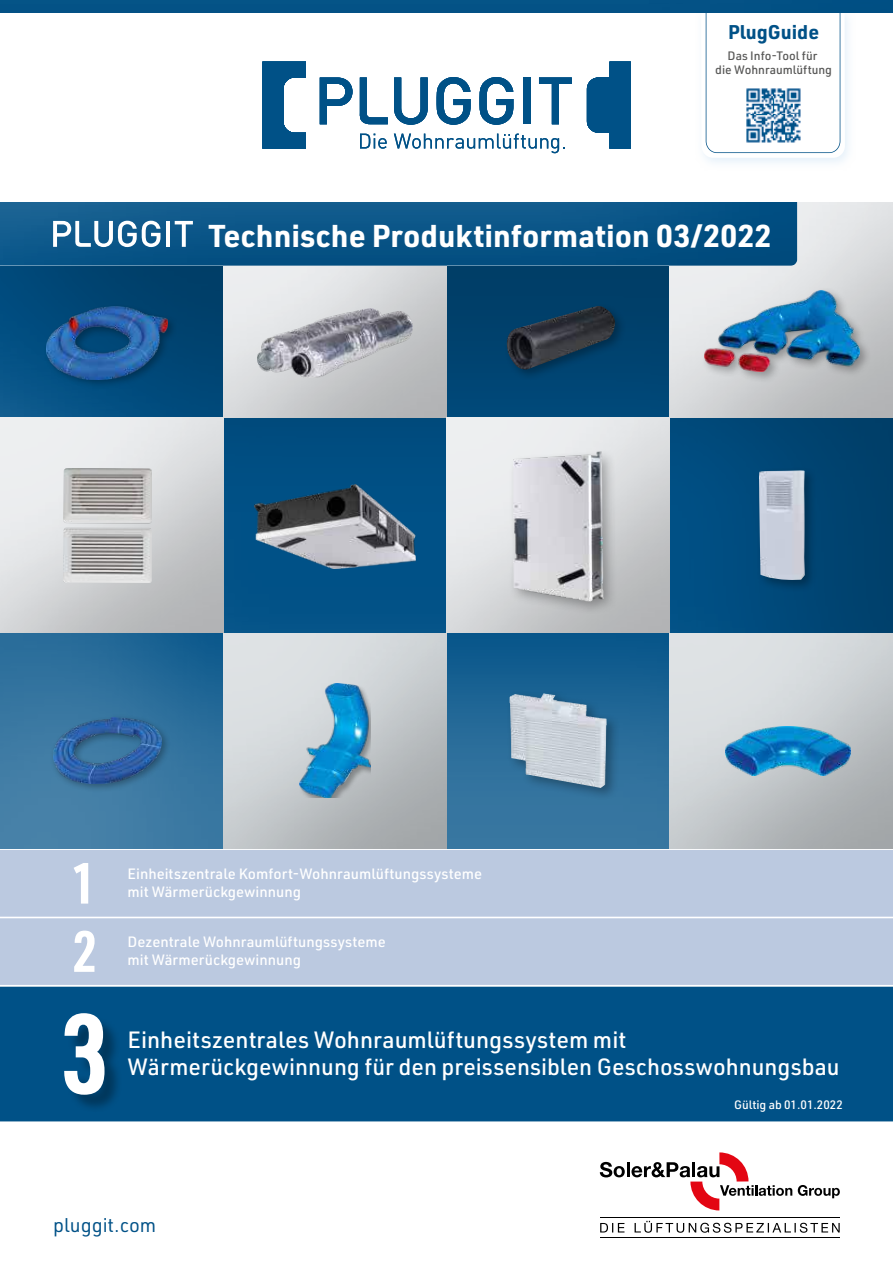
<style>
.page{position:relative;width:893px;height:1263px;background:#fff}
.page>*{position:absolute;margin:0;border:0;box-sizing:border-box;transform-origin:0 0}
.t1{font:700 110.85px "URWDIN Cond";color:#fff}
.t2{font:700 56.85px "URWDIN Cond";color:#fff}
.t3{font:700 30.9px "URWDIN";color:#fff}
.t4{font:500 23.1px/27px "URWDIN";color:#fff}
.t5{font:19.5px "URWDIN";color:#005187}
.t6{font:700 19.5px "URWDIN";color:#005187}
.t7{font:500 14.7px/18px "URWDIN";color:#fff}
.t8{font:500 12px/14.4px "URWDIN";color:#575756;text-align:center}
.t9{font:500 12px "URWDIN";color:#fff}
</style>
<div class="page">
<div style="left:694px;top:6px;width:162px;height:165px;background:linear-gradient(to right,#f6fafd,#f5f9fd)"></div>
<svg style="left:701px;top:15px;width:144px;height:143px"></svg>
<img style="left:744px;top:85px;width:59px;height:60px">
<div style="left:0;top:0;width:893px;height:15px;background:#000;opacity:.24"></div>
<svg style="left:798px;top:1185px;width:42px;height:13px"></svg>
<svg style="left:600px;top:1162px;width:25px;height:15px"></svg>
<hr style="left:627px;top:1162px;width:3px;height:15px;background:#000">
<svg style="left:631px;top:1152px;width:161px;height:58px"></svg>
<svg style="left:600px;top:1221px;width:240px;height:12px"></svg>
<hr style="left:600px;top:1217px;width:239px;height:1px;background:#000">
<hr style="left:600px;top:1237px;width:239px;height:1px;background:#000">
<svg style="left:360px;top:134px;width:27px;height:15px"></svg>
<svg style="left:394px;top:134px;width:171px;height:19px"></svg>
<svg style="left:320px;top:78px;width:32px;height:46px"></svg>
<svg style="left:394px;top:78px;width:34px;height:47px"></svg>
<svg style="left:437px;top:77px;width:33px;height:48px"></svg>
<svg style="left:479px;top:77px;width:34px;height:48px"></svg>
<div style="left:523px;top:78px;width:7px;height:46px;background:#005187"></div>
<svg style="left:539px;top:78px;width:33px;height:46px"></svg>
<svg style="left:360px;top:78px;width:28px;height:46px"></svg>
<svg style="left:262px;top:62px;width:44px;height:87px"></svg>
<svg style="left:587px;top:62px;width:44px;height:87px"></svg>
<div style="left:0;top:986px;width:893px;height:136px;background:#005187"></div>
<div style="left:0;top:918px;width:893px;height:67px;background:#bbc9e0"></div>
<div style="left:0;top:850px;width:893px;height:67px;background:#bbc9e0"></div>
<div style="left:0;top:264px;width:893px;height:585px;background:#000;opacity:.24"></div>
<div style="left:220px;top:201px;width:227px;height:219px;background:#000;opacity:.24"></div>
<div style="left:668px;top:201px;width:225px;height:219px;background:#000;opacity:.24"></div>
<div style="left:0;top:416px;width:224px;height:219px;background:#000;opacity:.24"></div>
<div style="left:444px;top:416px;width:226px;height:219px;background:#000;opacity:.24"></div>
<div style="left:220px;top:632px;width:227px;height:219px;background:#000;opacity:.24"></div>
<div style="left:667px;top:632px;width:226px;height:219px;background:#000;opacity:.24"></div>
<div style="left:0;top:201px;width:798px;height:68px;background:#000;opacity:.24"></div>
<div style="left:503px;top:303px;width:124px;height:78px;background:#000;opacity:.3"></div>
<img style="left:507px;top:306px;width:109px;height:64px">
<div style="left:44px;top:304px;width:135px;height:86px;background:#000;opacity:.3"></div>
<img style="left:47px;top:307px;width:121px;height:72px">
<div style="left:755px;top:467px;width:62px;height:125px;background:#000;opacity:.3"></div>
<img style="left:759px;top:470px;width:46px;height:110px">
<div style="left:505px;top:689px;width:115px;height:112px;background:#000;opacity:.3"></div>
<img style="left:509px;top:693px;width:98px;height:95px">
<div style="left:50px;top:713px;width:122px;height:80px;background:#000;opacity:.3"></div>
<img style="left:53px;top:717px;width:109px;height:66px">
<img style="left:300px;top:683px;width:70px;height:115px">
<div style="left:701px;top:287px;width:171px;height:96px;background:#000;opacity:.3"></div>
<img style="left:704px;top:290px;width:156px;height:81px">
<img style="left:725px;top:727px;width:125px;height:49px">
<img style="left:257px;top:308px;width:155px;height:70px">
<img style="left:64px;top:468px;width:87px;height:114px">
<div style="left:67px;top:1016px;width:56px;height:97px;background:#000;opacity:.32"></div>
<img style="left:254px;top:484px;width:161px;height:85px">
<div style="left:508px;top:448px;width:110px;height:168px;background:#000;opacity:.3"></div>
<img style="left:513px;top:451px;width:90px;height:151px">
<hr style="left:166px;top:221px;width:4px;height:26px;background:#fff">
<svg style="left:175px;top:221px;width:18px;height:26px"></svg>
<svg style="left:53px;top:221px;width:107px;height:26px"></svg>
<h3 class="t6" style="left:728px;top:19px;width:93px">PlugGuide</h3>
<p class="t8" style="left:715px;top:48px;width:118px">Das Info-Tool für<br>die Wohnraumlüftung</p>
<h3 class="t3" style="left:208px;top:215px;width:565px">Technische Produktinformation 03/2022</h3>
<h2 class="t2" style="left:72px;top:845px;width:25px">1</h2>
<p class="t7" style="left:128px;top:864px;width:356px">Einheitszentrale Komfort-Wohnraumlüftungssysteme mit Wärmerückgewinnung</p>
<h2 class="t2" style="left:73px;top:913px;width:25px">2</h2>
<p class="t7" style="left:128px;top:933px;width:260px">Dezentrale Wohnraumlüftungssysteme mit Wärmerückgewinnung</p>
<h1 class="t1" style="left:62px;top:979px;width:48px">3</h1>
<h3 class="t4" style="left:128px;top:1025px;width:713px">Einheitszentrales Wohnraumlüftungssystem mit<br>Wärmerückgewinnung für den preissensiblen Geschosswohnungsbau</h3>
<p class="t9" style="left:734px;top:1096px;width:110px">Gültig ab 01.01.2022</p>
<h3 class="t5" style="left:53px;top:1212px;width:105px">pluggit.com</h3>
</div>
